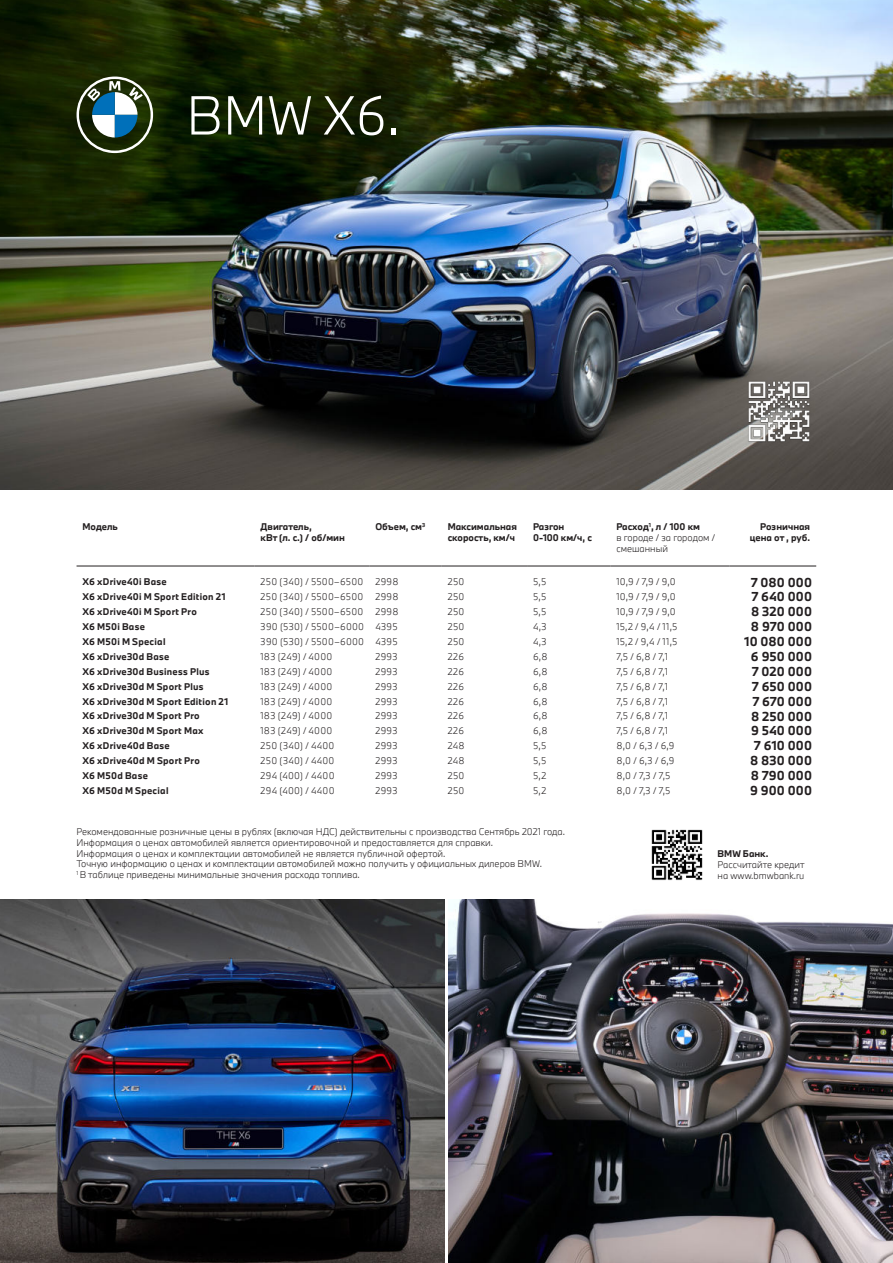
<style>
.page{position:relative;width:893px;height:1263px;background:#fff}
.page>*{position:absolute;margin:0;border:0;box-sizing:border-box;transform-origin:0 0}
.t1{font:300 50.85px "BMW Type Next";color:#fff}
.t2{font:700 12px "BMW Type Next";letter-spacing:.01em;color:#231f20}
.t3{font:300 9px/10.8px "BMW Type Next";color:#231f20}
.t4{font:700 9px "BMW Type Next";letter-spacing:.025em;color:#231f20}
.t5{font:300 9px "BMW Type Next";letter-spacing:.025em;color:#231f20}
.t6{font:700 9px/10.8px "BMW Type Next";color:#231f20}
.t7{font:300 9px "BMW Type Next";letter-spacing:.02em;color:#231f20}
.s1{font-weight:700}
</style>
<div class="page">
<img style="left:0;top:0;width:893px;height:489px">
<hr style="left:77px;top:566px;width:178px;height:1px;background:#231f20">
<hr style="left:255px;top:566px;width:114px;height:1px;background:#231f20">
<hr style="left:369px;top:566px;width:73px;height:1px;background:#231f20">
<hr style="left:442px;top:566px;width:85px;height:1px;background:#231f20">
<hr style="left:527px;top:566px;width:83px;height:1px;background:#231f20">
<hr style="left:610px;top:566px;width:119px;height:1px;background:#231f20">
<hr style="left:729px;top:566px;width:87px;height:1px;background:#231f20">
<img style="left:0;top:899px;width:444px;height:364px">
<img style="left:449px;top:899px;width:444px;height:364px">
<svg style="left:77px;top:77px;width:76px;height:76px"></svg>
<img style="left:741px;top:374px;width:75px;height:74px">
<img style="left:651px;top:829px;width:52px;height:52px">
<h1 class="t1" style="left:186px;top:95px;width:215px">BMW X6.</h1>
<p class="t4" style="left:83px;top:523px;width:37px">Модель</p>
<p class="t6" style="left:261px;top:522px;width:86px">Двигатель,<br>кВт (л. с.) / об/мин</p>
<p class="t4" style="left:375px;top:523px;width:51px">Объем, см<sup>3</sup></p>
<p class="t6" style="left:448px;top:522px;width:71px">Максимальная скорость, км/ч</p>
<p class="t6" style="left:533px;top:522px;width:60px">Разгон<br>0-100 км/ч, с</p>
<p class="t3" style="left:616px;top:522px;width:100px"><span class="s1">Расход</span><sup>1</sup><span class="s1">, л / 100 км<br></span>в городе / за городом / смешанный</p>
<p class="t6" style="left:750px;top:522px;width:62px;text-align:right">Розничная цена от , руб.</p>
<p class="t4" style="left:83px;top:578px;width:86px">X6 xDrive40i Base</p>
<p class="t5" style="left:261px;top:578px;width:104px">250 (340) / 5500–6500</p>
<p class="t3" style="left:375px;top:577px;width:25px">2998</p>
<p class="t3" style="left:448px;top:577px;width:18px">250</p>
<p class="t3" style="left:533px;top:577px;width:15px">5,5</p>
<p class="t3" style="left:616px;top:577px;width:61px">10,9 / 7,9 / 9,0</p>
<h2 class="t2" style="left:751px;top:577px;width:62px">7 080 000</h2>
<p class="t4" style="left:83px;top:593px;width:144px">X6 xDrive40i M Sport Edition 21</p>
<p class="t5" style="left:261px;top:593px;width:104px">250 (340) / 5500–6500</p>
<p class="t3" style="left:375px;top:592px;width:25px">2998</p>
<p class="t3" style="left:448px;top:592px;width:18px">250</p>
<p class="t3" style="left:533px;top:592px;width:15px">5,5</p>
<p class="t3" style="left:616px;top:592px;width:61px">10,9 / 7,9 / 9,0</p>
<h2 class="t2" style="left:752px;top:592px;width:62px">7 640 000</h2>
<p class="t4" style="left:83px;top:608px;width:116px">X6 xDrive40i M Sport Pro</p>
<p class="t5" style="left:261px;top:608px;width:104px">250 (340) / 5500–6500</p>
<p class="t3" style="left:375px;top:607px;width:25px">2998</p>
<p class="t3" style="left:448px;top:607px;width:18px">250</p>
<p class="t3" style="left:533px;top:607px;width:15px">5,5</p>
<p class="t3" style="left:616px;top:607px;width:61px">10,9 / 7,9 / 9,0</p>
<h2 class="t2" style="left:751px;top:607px;width:62px">8 320 000</h2>
<p class="t4" style="left:83px;top:623px;width:64px">X6 M50i Base</p>
<p class="t5" style="left:261px;top:623px;width:105px">390 (530) / 5500–6000</p>
<p class="t3" style="left:375px;top:622px;width:24px">4395</p>
<p class="t3" style="left:448px;top:622px;width:18px">250</p>
<p class="t3" style="left:533px;top:622px;width:15px">4,3</p>
<p class="t3" style="left:616px;top:622px;width:63px">15,2 / 9,4 / 11,5</p>
<h2 class="t2" style="left:751px;top:622px;width:63px">8 970 000</h2>
<p class="t4" style="left:83px;top:638px;width:84px">X6 M50i M Special</p>
<p class="t5" style="left:261px;top:638px;width:105px">390 (530) / 5500–6000</p>
<p class="t3" style="left:375px;top:637px;width:24px">4395</p>
<p class="t3" style="left:448px;top:637px;width:18px">250</p>
<p class="t3" style="left:533px;top:637px;width:15px">4,3</p>
<p class="t3" style="left:616px;top:637px;width:63px">15,2 / 9,4 / 11,5</p>
<h2 class="t2" style="left:744px;top:637px;width:69px">10 080 000</h2>
<p class="t4" style="left:83px;top:653px;width:88px">X6 xDrive30d Base</p>
<p class="t7" style="left:261px;top:653px;width:73px">183 (249) / 4000</p>
<p class="t3" style="left:375px;top:652px;width:24px">2993</p>
<p class="t3" style="left:448px;top:652px;width:18px">226</p>
<p class="t3" style="left:533px;top:652px;width:16px">6,8</p>
<p class="t3" style="left:616px;top:652px;width:53px">7,5 / 6,8 / 7,1</p>
<h2 class="t2" style="left:751px;top:652px;width:63px">6 950 000</h2>
<p class="t4" style="left:83px;top:668px;width:129px">X6 xDrive30d Business Plus</p>
<p class="t7" style="left:261px;top:668px;width:73px">183 (249) / 4000</p>
<p class="t3" style="left:375px;top:667px;width:24px">2993</p>
<p class="t3" style="left:448px;top:667px;width:18px">226</p>
<p class="t3" style="left:533px;top:667px;width:16px">6,8</p>
<p class="t3" style="left:616px;top:667px;width:53px">7,5 / 6,8 / 7,1</p>
<h2 class="t2" style="left:752px;top:667px;width:61px">7 020 000</h2>
<p class="t4" style="left:83px;top:683px;width:123px">X6 xDrive30d M Sport Plus</p>
<p class="t7" style="left:261px;top:683px;width:73px">183 (249) / 4000</p>
<p class="t3" style="left:375px;top:682px;width:24px">2993</p>
<p class="t3" style="left:448px;top:682px;width:18px">226</p>
<p class="t3" style="left:533px;top:682px;width:16px">6,8</p>
<p class="t3" style="left:616px;top:682px;width:53px">7,5 / 6,8 / 7,1</p>
<h2 class="t2" style="left:752px;top:681px;width:61px">7 650 000</h2>
<p class="t4" style="left:83px;top:697px;width:147px">X6 xDrive30d M Sport Edition 21</p>
<p class="t7" style="left:261px;top:697px;width:73px">183 (249) / 4000</p>
<p class="t3" style="left:375px;top:696px;width:24px">2993</p>
<p class="t3" style="left:448px;top:696px;width:18px">226</p>
<p class="t3" style="left:533px;top:696px;width:16px">6,8</p>
<p class="t3" style="left:616px;top:696px;width:53px">7,5 / 6,8 / 7,1</p>
<h2 class="t2" style="left:753px;top:696px;width:61px">7 670 000</h2>
<p class="t4" style="left:83px;top:712px;width:119px">X6 xDrive30d M Sport Pro</p>
<p class="t7" style="left:261px;top:712px;width:73px">183 (249) / 4000</p>
<p class="t3" style="left:375px;top:711px;width:24px">2993</p>
<p class="t3" style="left:448px;top:711px;width:18px">226</p>
<p class="t3" style="left:533px;top:711px;width:16px">6,8</p>
<p class="t3" style="left:616px;top:711px;width:53px">7,5 / 6,8 / 7,1</p>
<h2 class="t2" style="left:751px;top:711px;width:62px">8 250 000</h2>
<p class="t4" style="left:83px;top:727px;width:122px">X6 xDrive30d M Sport Мах</p>
<p class="t7" style="left:261px;top:727px;width:73px">183 (249) / 4000</p>
<p class="t3" style="left:375px;top:726px;width:24px">2993</p>
<p class="t3" style="left:448px;top:726px;width:18px">226</p>
<p class="t3" style="left:533px;top:726px;width:16px">6,8</p>
<p class="t3" style="left:616px;top:726px;width:53px">7,5 / 6,8 / 7,1</p>
<h2 class="t2" style="left:751px;top:726px;width:62px">9 540 000</h2>
<p class="t4" style="left:83px;top:742px;width:89px">X6 xDrive40d Base</p>
<p class="t5" style="left:261px;top:742px;width:75px">250 (340) / 4400</p>
<p class="t3" style="left:375px;top:741px;width:24px">2993</p>
<p class="t3" style="left:448px;top:741px;width:18px">248</p>
<p class="t3" style="left:533px;top:741px;width:15px">5,5</p>
<p class="t3" style="left:616px;top:741px;width:60px">8,0 / 6,3 / 6,9</p>
<h2 class="t2" style="left:754px;top:741px;width:59px">7 610 000</h2>
<p class="t4" style="left:83px;top:757px;width:119px">X6 xDrive40d M Sport Pro</p>
<p class="t5" style="left:261px;top:757px;width:75px">250 (340) / 4400</p>
<p class="t3" style="left:375px;top:756px;width:24px">2993</p>
<p class="t3" style="left:448px;top:756px;width:18px">248</p>
<p class="t3" style="left:533px;top:756px;width:15px">5,5</p>
<p class="t3" style="left:616px;top:756px;width:60px">8,0 / 6,3 / 6,9</p>
<h2 class="t2" style="left:750px;top:756px;width:63px">8 830 000</h2>
<p class="t4" style="left:83px;top:772px;width:67px">X6 M50d Base</p>
<p class="t5" style="left:261px;top:772px;width:75px">294 (400) / 4400</p>
<p class="t3" style="left:375px;top:771px;width:24px">2993</p>
<p class="t3" style="left:448px;top:771px;width:18px">250</p>
<p class="t3" style="left:533px;top:771px;width:15px">5,2</p>
<p class="t3" style="left:616px;top:771px;width:56px">8,0 / 7,3 / 7,5</p>
<h2 class="t2" style="left:751px;top:771px;width:63px">8 790 000</h2>
<p class="t4" style="left:83px;top:787px;width:87px">X6 M50d M Special</p>
<p class="t5" style="left:261px;top:787px;width:75px">294 (400) / 4400</p>
<p class="t3" style="left:375px;top:786px;width:24px">2993</p>
<p class="t3" style="left:448px;top:786px;width:18px">250</p>
<p class="t3" style="left:533px;top:786px;width:15px">5,2</p>
<p class="t3" style="left:616px;top:786px;width:56px">8,0 / 7,3 / 7,5</p>
<h2 class="t2" style="left:750px;top:786px;width:63px">9 900 000</h2>
<p class="t3" style="left:77px;top:827px;width:490px">Рекомендованные розничные цены в рублях (включая НДС) действительны с производства Сентябрь 2021 года.<br>Информация о ценах автомобилей является ориентировочной и предоставляется для справки.<br>Информация о ценах и комплектации автомобилей не является публичной офертой.<br>Точную информацию о ценах и комплектации автомобилей можно получить у официальных дилеров BMW.<br><sup>1</sup> В таблице приведены минимальные значения расхода топлива.</p>
<p class="t4" style="left:718px;top:850px;width:52px">BMW Банк.</p>
<p class="t3" style="left:718px;top:860px;width:88px">Рассчитайте кредит на www.bmwbank.ru</p>
</div>
